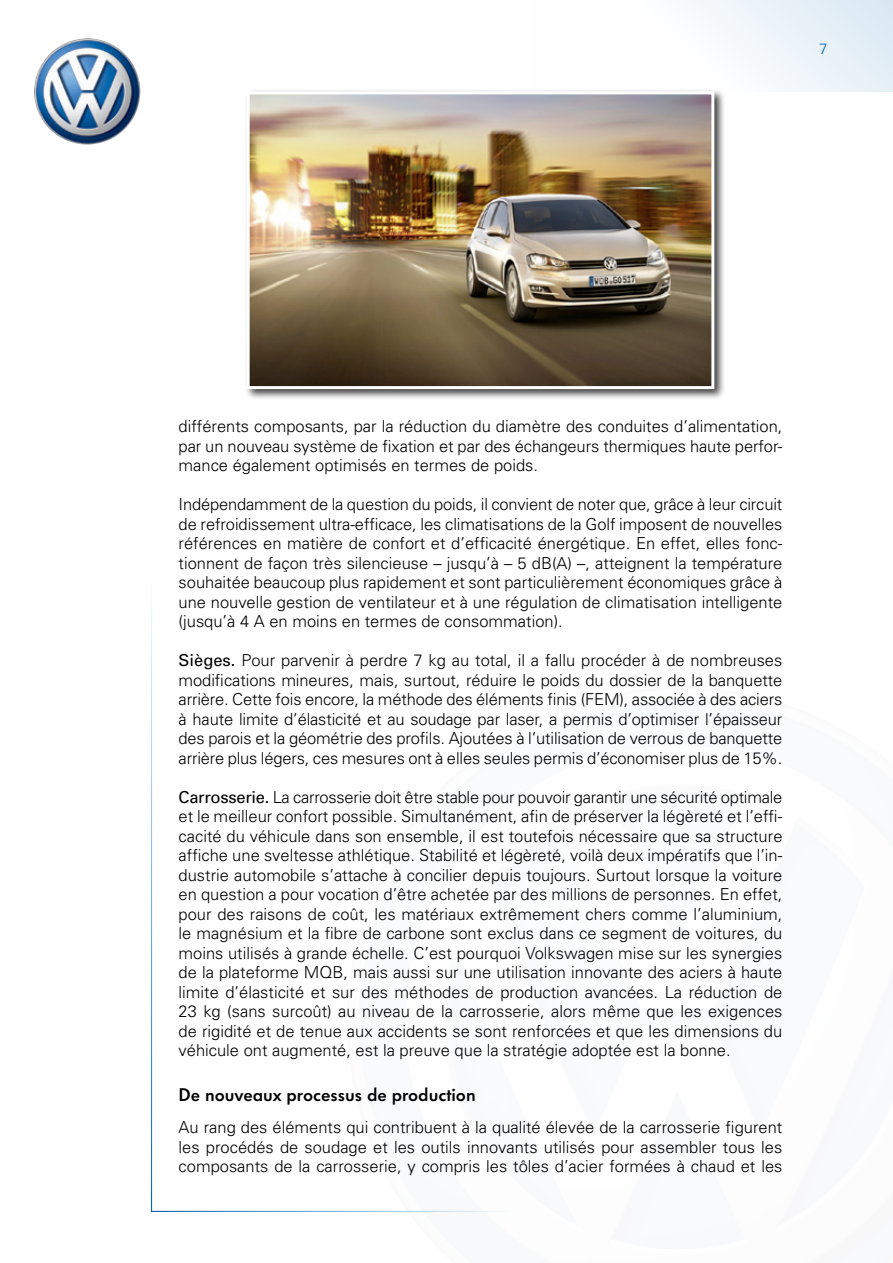
<style>
.page{position:relative;width:893px;height:1263px;background:#fff}
.page>*{position:absolute;margin:0;border:0;box-sizing:border-box;transform-origin:0 0}
.t1{font:18px "Volkswagen Semi";color:#000}
.t2{font:300 16.5px/19.5px "Univers";color:#000;text-align:justify}
.t3{font:300 15px "Univers";color:#0067b1}
.s1{font-weight:400}
</style>
<div class="page">
<img style="left:34px;top:38px;width:106px;height:107px;border-radius:53px">
<div style="left:529px;top:0;width:364px;height:91px;background:linear-gradient(to right,#fff,#e4eff6)"></div>
<div style="left:244px;top:89px;width:482px;height:312px;background:#000;opacity:.75"></div>
<img style="left:251px;top:95px;width:459px;height:290px">
<div style="left:247px;top:91px;width:467px;height:298px;border:3px solid #fff"></div>
<p class="t3" style="left:819px;top:40px;width:10px">7</p>
<p class="t2" style="left:179px;top:416px;width:605px">différents composants, par la réduction du diamètre des conduites d’alimentation, par un nouveau système de fixation et par des échangeurs thermiques haute perfor&shy;mance également optimisés en termes de poids.</p>
<p class="t2" style="left:179px;top:494px;width:605px">Indépendamment de la question du poids, il convient de noter que, grâce à leur circuit de refroidissement ultra-efficace, les climatisations de la Golf imposent de nouvelles références en matière de confort et d’efficacité énergétique. En effet, elles fonc&shy;tionnent de façon très silencieuse – jusqu’à – 5 dB(A) –, atteignent la température souhaitée beaucoup plus rapidement et sont particulièrement économiques grâce à une nouvelle gestion de ventilateur et à une régulation de climatisation intelligente (jusqu’à 4 A en moins en termes de consommation).</p>
<p class="t2" style="left:179px;top:650px;width:605px"><span class="s1">Sièges.</span> Pour parvenir à perdre 7 kg au total, il a fallu procéder à de nombreuses modifications mineures, mais, surtout, réduire le poids du dossier de la banquette arrière. Cette fois encore, la méthode des éléments finis (FEM), associée à des aciers à haute limite d’élasticité et au soudage par laser, a permis d’optimiser l’épaisseur des parois et la géométrie des profils. Ajoutées à l’utilisation de verrous de banquette arrière plus légers, ces mesures ont à elles seules permis d’économiser plus de 15%.</p>
<p class="t2" style="left:179px;top:787px;width:605px"><span class="s1">Carrosserie.</span> La carrosserie doit être stable pour pouvoir garantir une sécurité optimale et le meilleur confort possible. Simultanément, afin de préserver la légèreté et l’effi&shy;cacité du véhicule dans son ensemble, il est toutefois nécessaire que sa structure affiche une sveltesse athlétique. Stabilité et légèreté, voilà deux impératifs que l’in&shy;dustrie automobile s’attache à concilier depuis toujours. Surtout lorsque la voiture en question a pour vocation d’être achetée par des millions de personnes. En effet, pour des raisons de coût, les matériaux extrêmement chers comme l’aluminium, le magnésium et la fibre de carbone sont exclus dans ce segment de voitures, du moins utilisés à grande échelle. C’est pourquoi Volkswagen mise sur les synergies de la plateforme MQB, mais aussi sur une utilisation innovante des aciers à haute limite d’élasticité et sur des méthodes de production avancées. La réduction de 23 kg (sans surcoût) au niveau de la carrosserie, alors même que les exigences de rigidité et de tenue aux accidents se sont renforcées et que les dimensions du véhicule ont augmenté, est la preuve que la stratégie adoptée est la bonne.</p>
<p class="t1" style="left:179px;top:1084px;width:299px">De nouveaux processus de production</p>
<p class="t2" style="left:179px;top:1117px;width:605px">Au rang des éléments qui contribuent à la qualité élevée de la carrosserie figurent les procédés de soudage et les outils innovants utilisés pour assembler tous les composants de la carrosserie, y compris les tôles d’acier formées à chaud et les</p>
</div>
